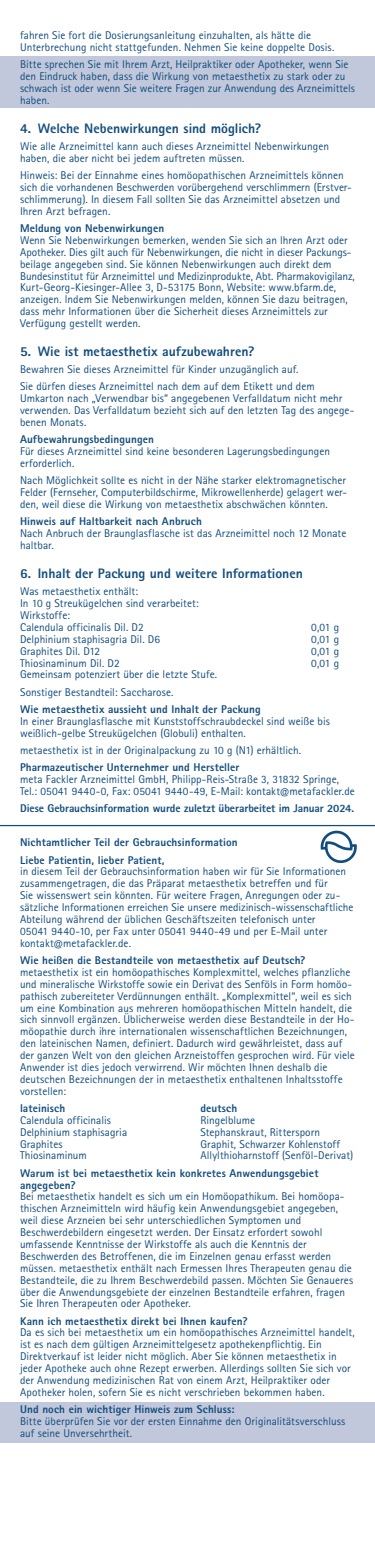
<style>
.page{position:relative;width:375px;height:1567px;background:#fff}
.page>*{position:absolute;margin:0;border:0;box-sizing:border-box;transform-origin:0 0}
.t1{font:800 13.75px "Rotis Sans Serif Std";color:#134d7e}
.t2{font:11.25px/11.9px "Rotis Sans Serif Std";color:#134d7e}
.t3{font:800 11.25px/17.2px "Rotis Sans Serif Std";letter-spacing:.01em;color:#134d7e}
</style>
<div class="page">
<div style="left:0;top:57px;width:374px;height:51px;background:#c1c8db"></div>
<div style="left:0;top:1401px;width:374px;height:41px;background:#c1c8db"></div>
<hr style="left:0;top:825px;width:374px;height:1px;background:#134d7e">
<img style="left:320px;top:830px;width:37px;height:33px">
<p class="t2" style="left:20px;top:29px;width:315px">fahren Sie fort die Dosierungsanleitung einzuhalten, als hätte die<br>Unterbrechung nicht stattgefunden. Nehmen Sie keine doppelte Dosis.</p>
<p class="t2" style="left:20px;top:58px;width:336px">Bitte sprechen Sie mit Ihrem Arzt, Heilpraktiker oder Apotheker, wenn Sie den Eindruck haben, dass die Wirkung von metaesthetix zu stark oder zu schwach ist oder wenn Sie weitere Fragen zur Anwendung des Arzneimittels haben.</p>
<p class="t1" style="left:20px;top:119px;width:242px">4. Welche Nebenwirkungen sind möglich?</p>
<p class="t2" style="left:20px;top:140px;width:310px">Wie alle Arzneimittel kann auch dieses Arzneimittel Nebenwirkungen haben, die aber nicht bei jedem auftreten müssen.</p>
<p class="t2" style="left:20px;top:169px;width:332px">Hinweis: Bei der Einnahme eines homöopathischen Arzneimittels können sich die vorhandenen Beschwerden vorübergehend verschlimmern (Erstver&shy;schlimmerung). In diesem Fall sollten Sie das Arzneimittel absetzen und Ihren Arzt befragen.</p>
<p class="t3" style="left:20px;top:219px;width:145px">Meldung von Nebenwirkungen</p>
<p class="t2" style="left:20px;top:234px;width:336px">Wenn Sie Nebenwirkungen bemerken, wenden Sie sich an lhren Arzt oder Apotheker. Dies gilt auch für Nebenwirkungen, die nicht in dieser Packungs&shy;beilage angegeben sind. Sie können Nebenwirkungen auch direkt dem Bundesinstitut für Arzneimittel und Medizinprodukte, Abt. Pharmakovigilanz, Kurt-Georg-Kiesinger-Allee 3, D-53175 Bonn, Website: www.bfarm.de, anzeigen. lndem Sie Nebenwirkungen melden, können Sie dazu beitragen, dass mehr Informationen über die Sicherheit dieses Arzneimittels zur Verfügung gestellt werden.</p>
<p class="t1" style="left:20px;top:343px;width:235px">5. Wie ist metaesthetix aufzubewahren?</p>
<p class="t2" style="left:20px;top:361px;width:296px;line-height:17.2px">Bewahren Sie dieses Arzneimittel für Kinder unzugänglich auf.<br>Sie dürfen dieses Arzneimittel nach dem auf dem Etikett und dem</p>
<p class="t2" style="left:20px;top:393px;width:335px">Umkarton nach „Verwendbar bis“ angegebenen Verfalldatum nicht mehr verwenden. Das Verfalldatum bezieht sich auf den letzten Tag des angege&shy;benen Monats.</p>
<p class="t3" style="left:20px;top:431px;width:135px">Aufbewahrungsbedingungen</p>
<p class="t2" style="left:20px;top:445px;width:311px">Für dieses Arzneimittel sind keine besonderen Lagerungsbedingungen erforderlich.</p>
<p class="t2" style="left:20px;top:474px;width:328px;text-align:justify">Nach Möglichkeit sollte es nicht in der Nähe starker elektromagnetischer Felder (Fernseher, Computerbildschirme, Mikrowellenherde) gelagert wer&shy;den, weil diese die Wirkung von metaesthetix abschwächen könnten.</p>
<p class="t3" style="left:20px;top:512px;width:183px">Hinweis auf Haltbarkeit nach Anbruch</p>
<p class="t2" style="left:20px;top:527px;width:327px">Nach Anbruch der Braunglasflasche ist das Arzneimittel noch 12 Monate haltbar.</p>
<p class="t1" style="left:20px;top:564px;width:284px">6. Inhalt der Packung und weitere Informationen</p>
<p class="t2" style="left:20px;top:585px;width:180px">Was metaesthetix enthält:<br>In 10 g Streukügelchen sind verarbeitet:<br>Wirkstoffe:<br>Calendula officinalis Dil. D2</p>
<p class="t2" style="left:311px;top:621px;width:29px">0,01 g</p>
<p class="t2" style="left:20px;top:633px;width:141px">Delphinium staphisagria Dil. D6</p>
<p class="t2" style="left:311px;top:633px;width:29px">0,01 g</p>
<p class="t2" style="left:20px;top:645px;width:82px">Graphites Dil. D12</p>
<p class="t2" style="left:311px;top:645px;width:29px">0,01 g</p>
<p class="t2" style="left:20px;top:657px;width:101px">Thiosinaminum Dil. D2</p>
<p class="t2" style="left:311px;top:657px;width:29px">0,01 g</p>
<p class="t2" style="left:20px;top:666px;width:198px;line-height:17.2px">Gemeinsam potenziert über die letzte Stufe.<br>Sonstiger Bestandteil: Saccharose.</p>
<p class="t3" style="left:20px;top:700px;width:242px">Wie metaesthetix aussieht und Inhalt der Packung</p>
<p class="t2" style="left:20px;top:715px;width:311px">In einer Braunglasflasche mit Kunststoffschraubdeckel sind weiße bis weißlich-gelbe Streukügelchen (Globuli) enthalten.</p>
<p class="t2" style="left:20px;top:744px;width:282px">metaesthetix ist in der Originalpackung zu 10 g (N1) erhältlich.</p>
<p class="t3" style="left:20px;top:758px;width:220px">Pharmazeutischer Unternehmer und Hersteller</p>
<p class="t2" style="left:20px;top:773px;width:336px">meta Fackler Arzneimittel GmbH, Philipp-Reis-Straße 3, 31832 Springe,<br>Tel.: 05041 9440-0, Fax: 05041 9440-49, E-Mail: kontakt@metafackler.de</p>
<p class="t3" style="left:20px;top:799px;width:335px">Diese Gebrauchsinformation wurde zuletzt überarbeitet im Januar 2024.</p>
<p class="t3" style="left:20px;top:833px;width:219px">Nichtamtlicher Teil der Gebrauchsinformation<br>Liebe Patientin, lieber Patient,</p>
<p class="t2" style="left:20px;top:865px;width:334px">in diesem Teil der Gebrauchsinformation haben wir für Sie Informationen zusammengetragen, die das Präparat metaesthetix betreffen und für<br>Sie wissenswert sein könnten. Für weitere Fragen, Anregungen oder zu&shy;sätzliche Informationen erreichen Sie unsere medizinisch-wissenschaftliche Abteilung während der üblichen Geschäftszeiten telefonisch unter<br>05041 9440-10, per Fax unter 05041 9440-49 und per E-Mail unter kontakt@metafackler.de.</p>
<p class="t3" style="left:20px;top:951px;width:286px">Wie heißen die Bestandteile von metaesthetix auf Deutsch?</p>
<p class="t2" style="left:20px;top:966px;width:335px">metaesthetix ist ein homöopathisches Komplexmittel, welches pflanzliche und mineralische Wirkstoffe sowie ein Derivat des Senföls in Form homöo&shy;pathisch zubereiteter Verdünnungen enthält. „Komplexmittel“, weil es sich um eine Kombination aus mehreren homöopathischen Mitteln handelt, die sich sinnvoll ergänzen. Üblicherweise werden diese Bestandteile in der Ho&shy;möopathie durch ihre internationalen wissenschaftlichen Bezeichnungen, den lateinischen Namen, definiert. Dadurch wird gewährleistet, dass auf der ganzen Welt von den gleichen Arzneistoffen gesprochen wird. Für viele Anwender ist dies jedoch verwirrend. Wir möchten Ihnen deshalb die deutschen Bezeichnungen der in metaesthetix enthaltenen Inhaltsstoffe vorstellen:</p>
<p class="t3" style="left:20px;top:1099px;width:47px">lateinisch</p>
<p class="t3" style="left:200px;top:1099px;width:38px">deutsch</p>
<p class="t2" style="left:20px;top:1114px;width:92px">Calendula officinalis</p>
<p class="t2" style="left:200px;top:1114px;width:56px">Ringelblume</p>
<p class="t2" style="left:20px;top:1126px;width:108px">Delphinium staphisagria</p>
<p class="t2" style="left:200px;top:1126px;width:121px">Stephanskraut, Rittersporn</p>
<p class="t2" style="left:20px;top:1137px;width:44px">Graphites</p>
<p class="t2" style="left:200px;top:1137px;width:141px">Graphit, Schwarzer Kohlenstoff</p>
<p class="t2" style="left:20px;top:1149px;width:68px">Thiosinaminum</p>
<p class="t2" style="left:200px;top:1149px;width:154px">Allylthioharnstoff (Senföl-Derivat)</p>
<p class="t3" style="left:20px;top:1166px;width:299px;line-height:11.9px">Warum ist bei metaesthetix kein konkretes Anwendungsgebiet angegeben?</p>
<p class="t2" style="left:20px;top:1190px;width:334px">Bei metaesthetix handelt es sich um ein Homöopathikum. Bei homöopa&shy;thischen Arzneimitteln wird häufig kein Anwendungsgebiet angegeben, weil diese Arzneien bei sehr unterschiedlichen Symptomen und Beschwerdebildern eingesetzt werden. Der Einsatz erfordert sowohl umfassende Kenntnisse der Wirkstoffe als auch die Kenntnis der Beschwerden des Betroffenen, die im Einzelnen genau erfasst werden müssen. metaesthetix enthält nach Ermessen Ihres Therapeuten genau die Bestandteile, die zu Ihrem Beschwerdebild passen. Möchten Sie Genaueres über die Anwendungsgebiete der einzelnen Bestandteile erfahren, fragen Sie Ihren Therapeuten oder Apotheker.</p>
<p class="t3" style="left:20px;top:1311px;width:229px">Kann ich metaesthetix direkt bei Ihnen kaufen?</p>
<p class="t2" style="left:20px;top:1326px;width:335px">Da es sich bei metaesthetix um ein homöopathisches Arzneimittel handelt, ist es nach dem gültigen Arzneimittelgesetz apothekenpflichtig. Ein Direktverkauf ist leider nicht möglich. Aber Sie können metaesthetix in jeder Apotheke auch ohne Rezept erwerben. Allerdings sollten Sie sich vor der Anwendung medizinischen Rat von einem Arzt, Heilpraktiker oder Apotheker holen, sofern Sie es nicht verschrieben bekommen haben.</p>
<p class="t3" style="left:20px;top:1400px;width:215px">Und noch ein wichtiger Hinweis zum Schluss:</p>
<p class="t2" style="left:20px;top:1415px;width:326px">Bitte überprüfen Sie vor der ersten Einnahme den Originalitätsverschluss auf seine Unversehrtheit.</p>
</div>
